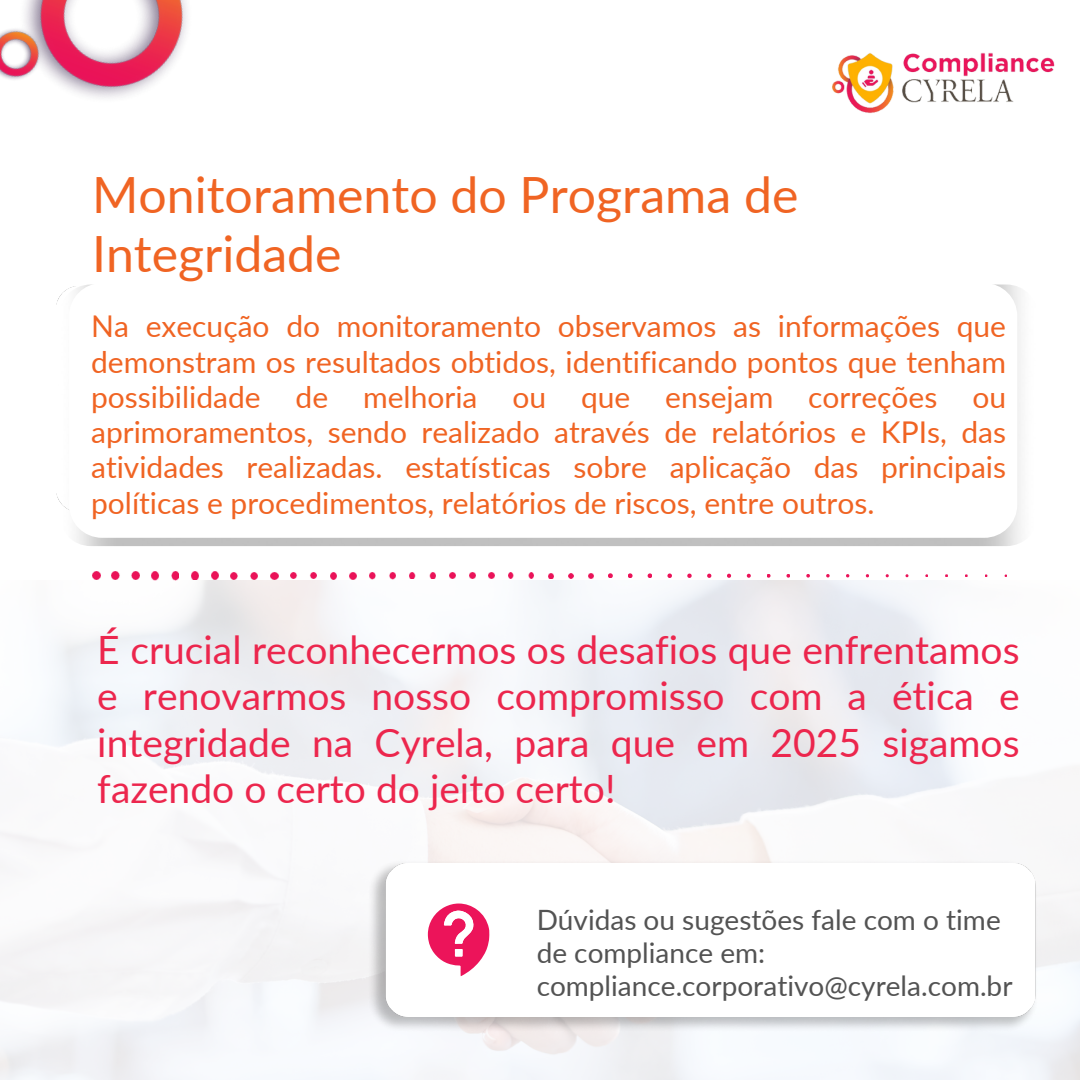
<style>
.page{position:relative;width:1080px;height:1080px;background:#fff}
.page>*{position:absolute;margin:0;border:0;box-sizing:border-box;transform-origin:0 0}
.t1{font:50px/59.2px "Lato";color:#f06423}
.t2{font:39px/46.5px "Lato";color:#ec264d;text-align:justify}
.t3{font:30px/35.2px "Lato";color:#f06423;text-align:justify}
.t4{font:28px/33px "Lato";color:#535353}
</style>
<div class="page">
<svg style="left:608px;top:573px;width:5px;height:5px"></svg>
<svg style="left:628px;top:573px;width:5px;height:5px"></svg>
<svg style="left:648px;top:573px;width:4px;height:5px"></svg>
<svg style="left:667px;top:573px;width:5px;height:5px"></svg>
<svg style="left:687px;top:574px;width:5px;height:4px"></svg>
<svg style="left:707px;top:574px;width:4px;height:4px"></svg>
<svg style="left:727px;top:574px;width:4px;height:4px"></svg>
<svg style="left:747px;top:574px;width:4px;height:4px"></svg>
<svg style="left:767px;top:574px;width:4px;height:4px"></svg>
<svg style="left:786px;top:574px;width:4px;height:4px"></svg>
<svg style="left:806px;top:574px;width:4px;height:4px"></svg>
<svg style="left:826px;top:574px;width:4px;height:4px"></svg>
<svg style="left:905px;top:574px;width:4px;height:3px"></svg>
<svg style="left:588px;top:573px;width:5px;height:5px"></svg>
<svg style="left:568px;top:573px;width:5px;height:5px"></svg>
<svg style="left:548px;top:573px;width:6px;height:5px"></svg>
<img style="left:509px;top:573px;width:24px;height:5px">
<svg style="left:489px;top:573px;width:6px;height:6px"></svg>
<svg style="left:469px;top:573px;width:6px;height:6px"></svg>
<svg style="left:449px;top:573px;width:6px;height:6px"></svg>
<img style="left:410px;top:573px;width:25px;height:6px">
<img style="left:370px;top:573px;width:25px;height:6px">
<svg style="left:350px;top:572px;width:7px;height:7px"></svg>
<svg style="left:330px;top:572px;width:7px;height:7px"></svg>
<img style="left:290px;top:572px;width:27px;height:7px">
<svg style="left:271px;top:572px;width:7px;height:8px"></svg>
<img style="left:231px;top:572px;width:27px;height:8px">
<svg style="left:211px;top:572px;width:8px;height:7px"></svg>
<svg style="left:191px;top:572px;width:8px;height:7px"></svg>
<img style="left:152px;top:572px;width:27px;height:8px">
<img style="left:112px;top:572px;width:28px;height:8px">
<svg style="left:92px;top:572px;width:8px;height:8px"></svg>
<img style="left:0;top:0;width:187px;height:98px">
<img style="left:386px;top:863px;width:650px;height:153px">
<svg style="left:428px;top:904px;width:62px;height:72px"></svg>
<img style="left:832px;top:52px;width:223px;height:61px">
<p class="t1" style="left:92px;top:164px;width:708px">Monitoramento do Programa de<br>Integridade</p>
<p class="t3" style="left:91px;top:308px;width:916px">Na execução do monitoramento observamos as informações que demonstram os resultados obtidos, identificando pontos que tenham possibilidade de melhoria ou que ensejam correções ou aprimoramentos, sendo realizado através de relatórios e KPIs, das atividades realizadas. estatísticas sobre aplicação das principais políticas e procedimentos, relatórios de riscos, entre outros.</p>
<p class="t2" style="left:97px;top:625px;width:924px">É crucial reconhecermos os desafios que enfrentamos e renovarmos nosso compromisso com a ética e integridade na Cyrela, para que em 2025 sigamos fazendo o certo do jeito certo!</p>
<h1 class="t4" style="left:537px;top:902px;width:477px">Dúvidas ou sugestões fale com o time de compliance em: compliance.corporativo@cyrela.com.br</h1>
</div>
